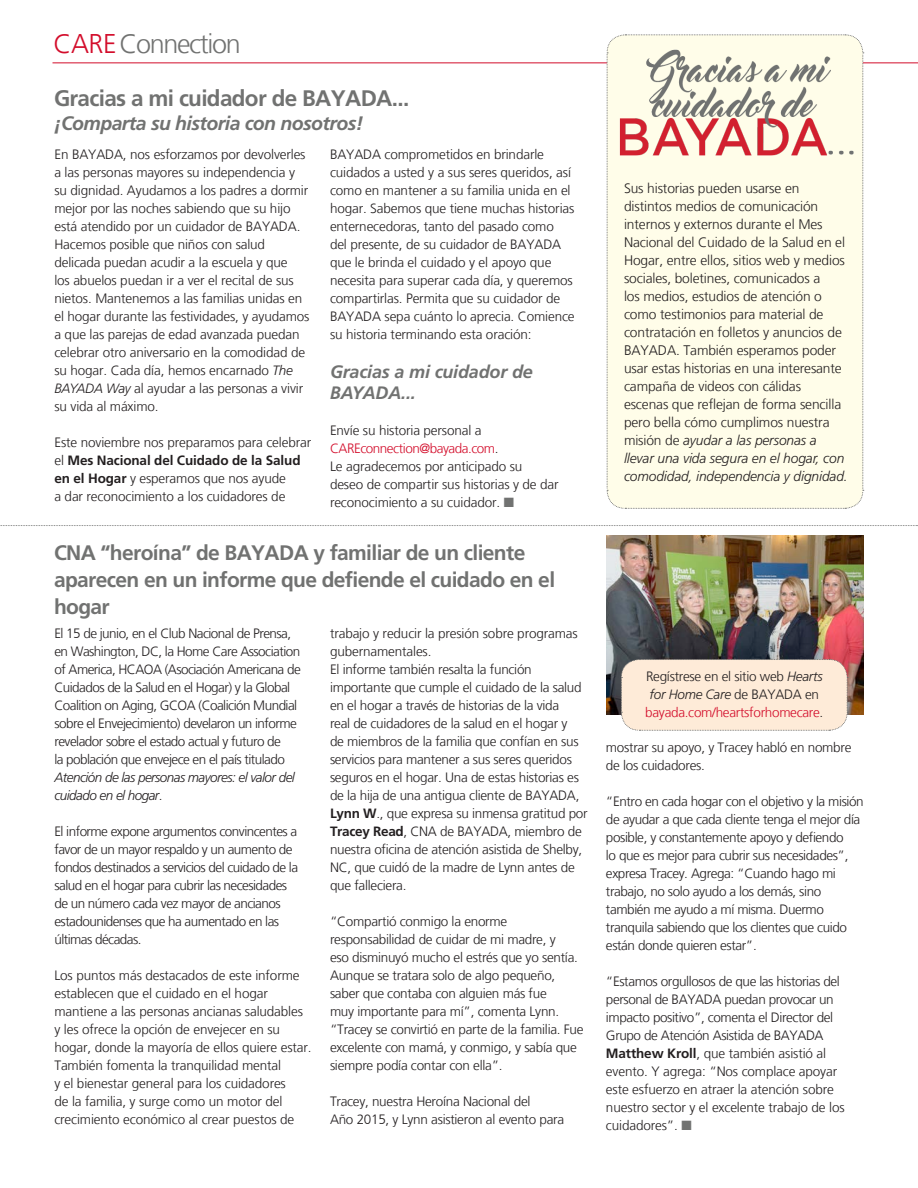
<style>
.page{position:relative;width:918px;height:1188px;background:#fff}
.page>*{position:absolute;margin:0;border:0;box-sizing:border-box;transform-origin:0 0}
.t1{font:300 27px "Frutiger LT";letter-spacing:-.05em;color:#717271}
.t2{font:700 22.5px "Frutiger";letter-spacing:-.03em;color:#717271}
.t3{font:700 21px/27px "Frutiger";letter-spacing:-.03em;color:#717271}
.t4{font:italic 700 19.5px "Frutiger";letter-spacing:-.03em;color:#717271}
.t5{font:italic 700 18px/21px "Frutiger";letter-spacing:-.01em;color:#717271}
.t6{font:300 13.8px/18px "Frutiger LT";letter-spacing:-.01em;color:#231f20}
.t7{font:300 13.5px/18px "Frutiger LT";letter-spacing:-.02em;color:#231f20}
.t8{font:300 13.5px/18px "Frutiger LT";letter-spacing:-.04em;color:#231f20}
.s1{color:#d30d2b}
.s2{font-family:"Frutiger";font-style:italic}
.s3{font-family:"Frutiger";font-weight:700}
.s4{color:#717271}
</style>
<div class="page">
<img style="left:606px;top:535px;width:258px;height:179px">
<hr style="left:52px;top:63px;width:866px;height:1px;background:#d30d2b">
<div style="left:606px;top:34px;width:258px;height:475px;background:#fffde9"></div>
<img style="left:616px;top:44px;width:240px;height:127px">
<svg style="left:0;top:525px;width:918px;height:1px"></svg>
<div style="left:621px;top:659px;width:227px;height:72px;background:#feebd8"></div>
<p class="t1" style="left:54px;top:29px;width:189px"><span class="s1">CARE</span> Connection</p>
<p class="t2" style="left:54px;top:85px;width:357px">Gracias a mi cuidador de BAYADA...</p>
<p class="t4" style="left:54px;top:112px;width:311px">¡Comparta su historia con nosotros!</p>
<p class="t7" style="left:54px;top:145px;width:257px">En BAYADA, nos esforzamos por devolverles a las personas mayores su independencia y su dignidad. Ayudamos a los padres a dormir mejor por las noches sabiendo que su hijo está atendido por un cuidador de BAYADA.<br>Hacemos posible que niños con salud delicada puedan acudir a la escuela y que<br>los abuelos puedan ir a ver el recital de sus nietos. Mantenemos a las familias unidas en el hogar durante las festividades, y ayudamos a que las parejas de edad avanzada puedan celebrar otro aniversario en la comodidad de su hogar. Cada día, hemos encarnado <span class="s2">The BAYADA Way</span> al ayudar a las personas a vivir su vida al máximo.</p>
<p class="t7" style="left:54px;top:433px;width:258px">Este noviembre nos preparamos para celebrar el <span class="s3">Mes Nacional del Cuidado de la Salud en el Hogar</span> y esperamos que nos ayude<br>a dar reconocimiento a los cuidadores de</p>
<p class="t7" style="left:330px;top:145px;width:246px">BAYADA comprometidos en brindarle cuidados a usted y a sus seres queridos, así como en mantener a su familia unida en el hogar. Sabemos que tiene muchas historias enternecedoras, tanto del pasado como<br>del presente, de su cuidador de BAYADA que le brinda el cuidado y el apoyo que necesita para superar cada día, y queremos compartirlas. Permita que su cuidador de BAYADA sepa cuánto lo aprecia. Comience su historia terminando esta oración:</p>
<p class="t5" style="left:330px;top:361px;width:204px">Gracias a mi cuidador de<br>BAYADA...</p>
<p class="t7" style="left:330px;top:421px;width:230px">Envíe su historia personal a<br><span class="s1">CAREconnection@bayada.com</span>.<br>Le agradecemos por anticipado su deseo de compartir sus historias y de dar reconocimiento a su cuidador. <span class="s4">■</span></p>
<p class="t3" style="left:54px;top:539px;width:503px">CNA “heroína” de BAYADA y familiar de un cliente aparecen en un informe que defiende el cuidado en el hogar</p>
<p class="t7" style="left:330px;top:624px;width:249px">trabajo y reducir la presión sobre programas gubernamentales.</p>
<p class="t7" style="left:330px;top:660px;width:259px">El informe también resalta la función importante que cumple el cuidado de la salud en el hogar a través de historias de la vida<br>real de cuidadores de la salud en el hogar y<br>de miembros de la familia que confían en sus servicios para mantener a sus seres queridos seguros en el hogar. Una de estas historias es de la hija de una antigua cliente de BAYADA, <span class="s3">Lynn W</span>., que expresa su inmensa gratitud por <span class="s3">Tracey Read</span>, CNA de BAYADA, miembro de nuestra oficina de atención asistida de Shelby, NC, que cuidó de la madre de Lynn antes de que falleciera.</p>
<p class="t7" style="left:330px;top:912px;width:255px">“Compartió conmigo la enorme responsabilidad de cuidar de mi madre, y<br>eso disminuyó mucho el estrés que yo sentía.<br>Aunque se tratara solo de algo pequeño, saber que contaba con alguien más fue<br>muy importante para mí”, comenta Lynn. “Tracey se convirtió en parte de la familia. Fue excelente con mamá, y conmigo, y sabía que siempre podía contar con ella”.</p>
<p class="t7" style="left:330px;top:1092px;width:236px">Tracey, nuestra Heroína Nacional del<br>Año 2015, y Lynn asistieron al evento para</p>
<p class="t8" style="left:54px;top:624px;width:248px">El 15 de junio, en el Club Nacional de Prensa, en Washington, DC, la Home Care Association of America, HCAOA (Asociación Americana de Cuidados de la Salud en el Hogar) y la Global Coalition on Aging, GCOA (Coalición Mundial sobre el Envejecimiento) develaron un informe revelador sobre el estado actual y futuro de<br>la población que envejece en el país titulado <span class="s2">Atención de las personas mayores: el valor del cuidado en el hogar</span>.</p>
<p class="t8" style="left:54px;top:822px;width:245px">El informe expone argumentos convincentes a favor de un mayor respaldo y un aumento de fondos destinados a servicios del cuidado de la salud en el hogar para cubrir las necesidades de un número cada vez mayor de ancianos estadounidenses que ha aumentado en las últimas décadas.</p>
<p class="t7" style="left:54px;top:966px;width:259px">Los puntos más destacados de este informe establecen que el cuidado en el hogar mantiene a las personas ancianas saludables y les ofrece la opción de envejecer en su hogar, donde la mayoría de ellos quiere estar.<br>También fomenta la tranquilidad mental<br>y el bienestar general para los cuidadores<br>de la familia, y surge como un motor del crecimiento económico al crear puestos de</p>
<p class="t6" style="left:624px;top:180px;width:225px">Sus historias pueden usarse en distintos medios de comunicación internos y externos durante el Mes Nacional del Cuidado de la Salud en el Hogar, entre ellos, sitios web y medios sociales, boletines, comunicados a<br>los medios, estudios de atención o como testimonios para material de contratación en folletos y anuncios de BAYADA. También esperamos poder usar estas historias en una interesante campaña de videos con cálidas escenas que reflejan de forma sencilla pero bella cómo cumplimos nuestra misión de <span class="s2">ayudar a las personas a llevar una vida segura en el hogar, con comodidad, independencia y dignidad.</span></p>
<p class="t7" style="left:645px;top:668px;width:180px;text-align:center">Regístrese en el sitio web <span class="s2">Hearts for Home Care</span> de BAYADA en <span class="s1">bayada.com/heartsforhomecare</span>.</p>
<p class="t7" style="left:606px;top:739px;width:247px">mostrar su apoyo, y Tracey habló en nombre de los cuidadores.</p>
<p class="t7" style="left:606px;top:793px;width:259px">“Entro en cada hogar con el objetivo y la misión de ayudar a que cada cliente tenga el mejor día posible, y constantemente apoyo y defiendo<br>lo que es mejor para cubrir sus necesidades”, expresa Tracey. Agrega: “Cuando hago mi trabajo, no solo ayudo a los demás, sino también me ayudo a mí misma. Duermo tranquila sabiendo que los clientes que cuido están donde quieren estar”.</p>
<p class="t7" style="left:606px;top:973px;width:240px">“Estamos orgullosos de que las historias del personal de BAYADA puedan provocar un impacto positivo”, comenta el Director del Grupo de Atención Asistida de BAYADA <span class="s3">Matthew Kroll</span>, que también asistió al evento. Y agrega: “Nos complace apoyar este esfuerzo en atraer la atención sobre nuestro sector y el excelente trabajo de los cuidadores”. <span class="s4">■</span></p>
</div>
